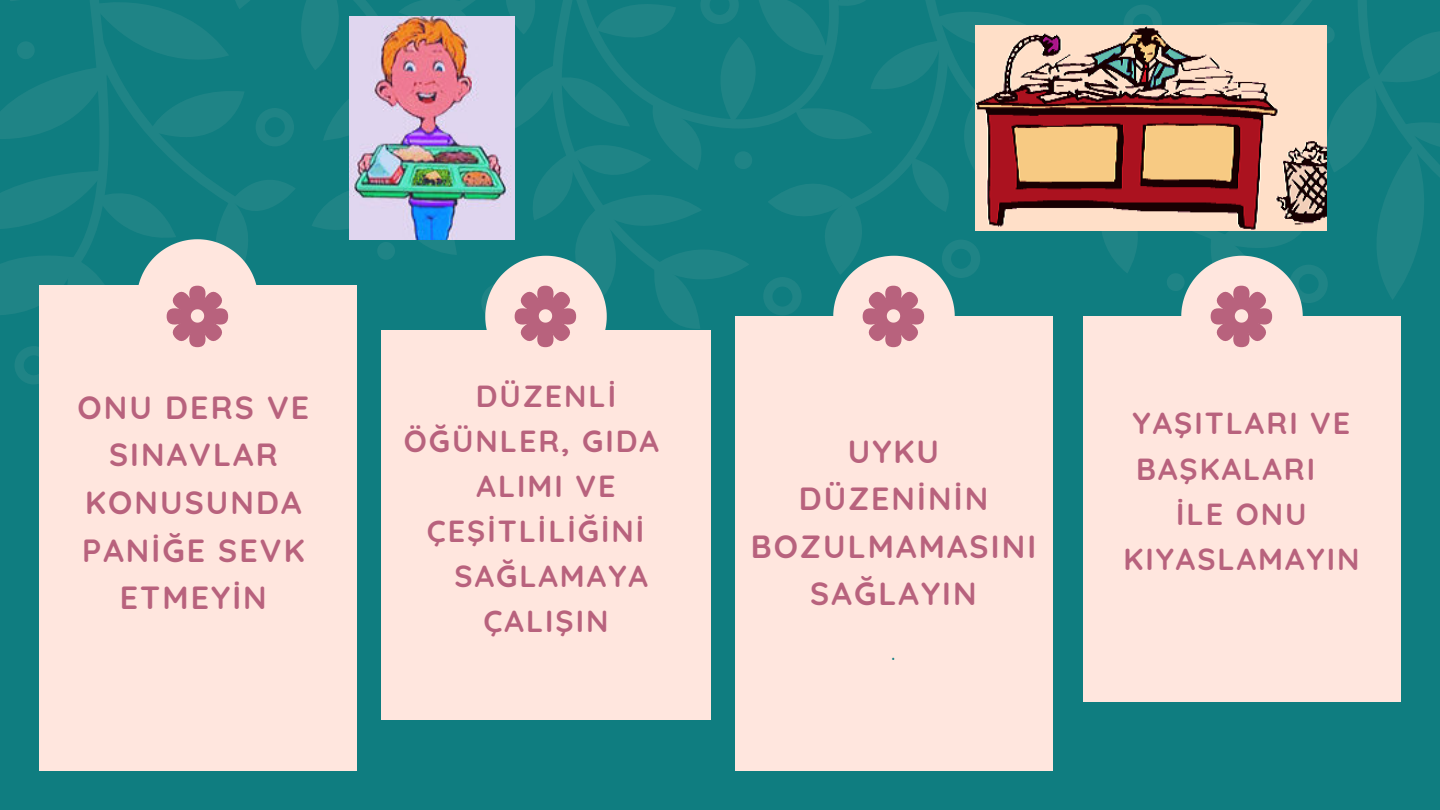
<style>
.page{position:relative;width:1440px;height:810px;background:#0f7d80}
.page>*{position:absolute;margin:0;border:0;box-sizing:border-box;transform-origin:0 0}
.t1{font:700 32px/47.6px "Quicksand";letter-spacing:.065em;color:#b8627d;text-align:center}
.t2{font:700 30.4px/45.2px "Quicksand";letter-spacing:.065em;color:#b8627d}
.t3{font:24px "Quicksand";color:#0f7d80}
</style>
<div class="page">
<div style="left:39px;top:286px;width:318px;height:485px;background:#ffe6de"></div>
<div style="left:381px;top:330px;width:329px;height:389px;background:#ffe6de"></div>
<div style="left:735px;top:317px;width:318px;height:454px;background:#ffe6de"></div>
<div style="left:1083px;top:316px;width:318px;height:386px;background:#ffe6de"></div>
<svg style="left:0;top:0;width:1440px;height:389px"></svg>
<img style="left:350px;top:16px;width:165px;height:223px">
<img style="left:975px;top:25px;width:351px;height:206px">
<p class="t1" style="left:78px;top:381px;width:233px">ONU DERS VE<br>SINAVLAR<br>KONUSUNDA<br>PANİĞE SEVK<br>ETMEYİN</p>
<p class="t2" style="left:476px;top:371px;width:142px">DÜZENLİ</p>
<p class="t2" style="left:404px;top:416px;width:257px">ÖĞÜNLER, GIDA</p>
<p class="t2" style="left:477px;top:461px;width:140px">ALIMI VE</p>
<p class="t2" style="left:427px;top:506px;width:219px">ÇEŞİTLİLİĞİNİ</p>
<p class="t2" style="left:455px;top:551px;width:195px">SAĞLAMAYA</p>
<p class="t2" style="left:484px;top:596px;width:126px">ÇALIŞIN</p>
<p class="t1" style="left:751px;top:425px;width:287px">UYKU<br>DÜZENİNİN<br>BOZULMAMASINI<br>SAĞLAYIN</p>
<p class="t3" style="left:891px;top:633px;width:6px">.</p>
<p class="t2" style="left:1133px;top:398px;width:219px">YAŞITLARI VE<br>BAŞKALARI</p>
<p class="t2" style="left:1123px;top:489px;width:237px;text-align:center">İLE ONU<br>KIYASLAMAYIN</p>
</div>
